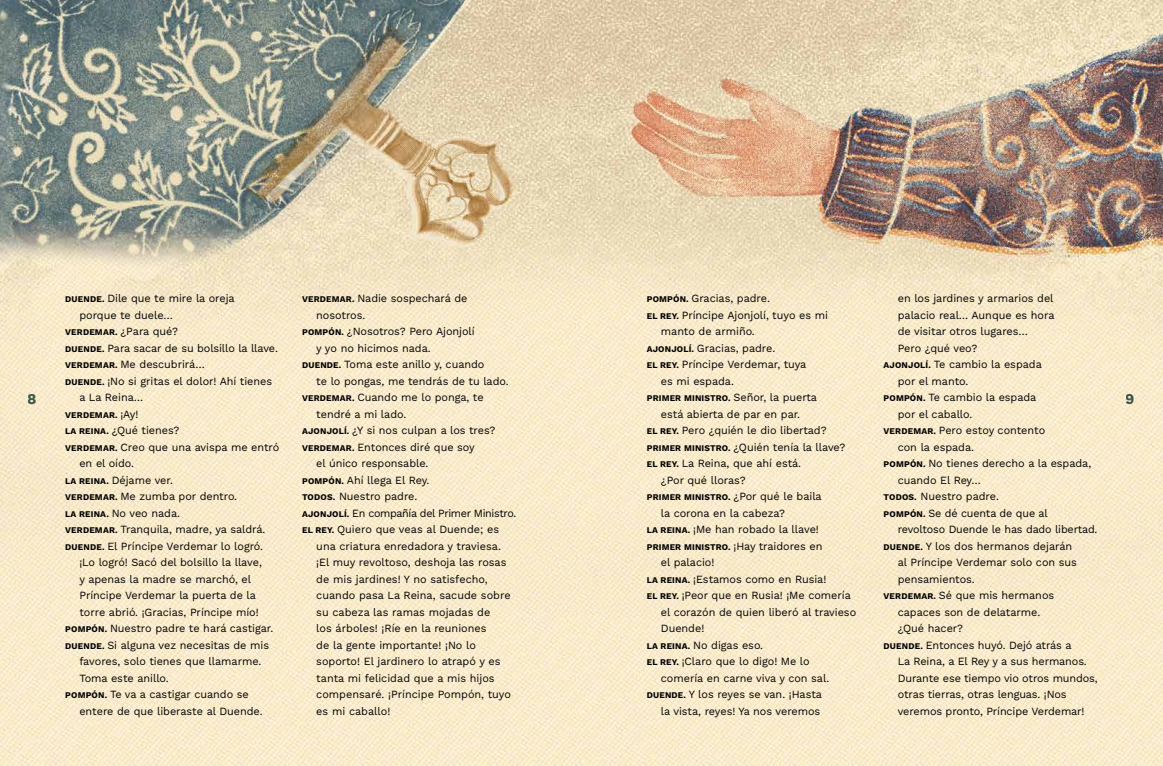
<style>
.page{position:relative;width:1163px;height:766px;background:#fff}
.page>*{position:absolute;margin:0;border:0;box-sizing:border-box;transform-origin:0 0}
.t1{font:700 15px "Work Sans";color:#3f605e}
.t2{font:11px/16.5px "Work Sans";letter-spacing:-.005em;color:#000}
.t3{font:11px "Work Sans";letter-spacing:-.03em;color:#000}
.t4{font:700 8.7px "Work Sans";letter-spacing:.02em;color:#000}
.s1{font-weight:700;font-size:8.7px}
.s2{font-weight:400;font-size:11px}
</style>
<div class="page">
<img style="left:0;top:0;width:1162px;height:765px">
<p class="t2" style="left:302px;top:289px;width:167px"><span class="s1">VERDEMAR.</span> Nadie sospechará de</p>
<p class="t2" style="left:316px;top:306px;width:51px">nosotros.</p>
<p class="t2" style="left:302px;top:322px;width:174px"><span class="s1">POMPÓN.</span> ¿Nosotros? Pero Ajonjolí</p>
<p class="t2" style="left:316px;top:339px;width:116px">y yo no hicimos nada.</p>
<p class="t2" style="left:302px;top:355px;width:184px"><span class="s1">DUENDE.</span> Toma este anillo y, cuando</p>
<p class="t2" style="left:316px;top:372px;width:194px">te lo pongas, me tendrás de tu lado.</p>
<p class="t2" style="left:302px;top:388px;width:183px"><span class="s1">VERDEMAR.</span> Cuando me lo ponga, te</p>
<p class="t2" style="left:316px;top:405px;width:91px">tendré a mi lado.</p>
<p class="t2" style="left:302px;top:421px;width:195px"><span class="s1">AJONJOLÍ.</span> ¿Y si nos culpan a los tres?</p>
<p class="t2" style="left:302px;top:438px;width:174px"><span class="s1">VERDEMAR.</span> Entonces diré que soy</p>
<p class="t2" style="left:316px;top:454px;width:114px">el único responsable.</p>
<p class="t2" style="left:302px;top:471px;width:129px"><span class="s1">POMPÓN.</span> Ahí llega El Rey.</p>
<p class="t2" style="left:302px;top:487px;width:117px"><span class="s1">TODOS.</span> Nuestro padre.</p>
<p class="t3" style="left:302px;top:504px;width:216px"><span class="s1">AJONJOLÍ.</span> En compañía del Primer Ministro.</p>
<p class="t2" style="left:302px;top:520px;width:198px"><span class="s1">EL REY.</span> Quiero que veas al Duende; es</p>
<p class="t2" style="left:316px;top:537px;width:186px">una criatura enredadora y traviesa.</p>
<p class="t2" style="left:316px;top:553px;width:192px">¡El muy revoltoso, deshoja las rosas</p>
<p class="t2" style="left:316px;top:570px;width:173px">de mis jardines! Y no satisfecho,</p>
<p class="t2" style="left:316px;top:586px;width:196px">cuando pasa La Reina, sacude sobre</p>
<p class="t2" style="left:316px;top:603px;width:175px">su cabeza las ramas mojadas de</p>
<p class="t2" style="left:316px;top:619px;width:172px">los árboles! ¡Ríe en la reuniones</p>
<p class="t2" style="left:316px;top:636px;width:161px">de la gente importante! ¡No lo</p>
<p class="t2" style="left:316px;top:652px;width:186px">soporto! El jardinero lo atrapó y es</p>
<p class="t2" style="left:316px;top:669px;width:180px">tanta mi felicidad que a mis hijos</p>
<p class="t2" style="left:316px;top:685px;width:196px">compensaré. ¡Príncipe Pompón, tuyo</p>
<p class="t2" style="left:316px;top:702px;width:76px">es mi caballo!</p>
<p class="t2" style="left:79px;top:289px;width:157px;text-indent:-14px"><span class="s1">DUENDE.</span> Dile que te mire la oreja porque te duele…</p>
<p class="t4" style="left:65px;top:325px;width:114px">VERDEMAR. <span class="s2">¿Para qué?</span></p>
<p class="t2" style="left:65px;top:339px;width:214px"><span class="s1">DUENDE.</span> Para sacar de su bolsillo la llave.</p>
<p class="t2" style="left:65px;top:355px;width:141px"><span class="s1">VERDEMAR.</span> Me descubrirá…</p>
<p class="t2" style="left:65px;top:372px;width:208px"><span class="s1">DUENDE.</span> ¡No si gritas el dolor! Ahí tienes</p>
<p class="t2" style="left:79px;top:388px;width:65px">a La Reina…</p>
<p class="t4" style="left:65px;top:408px;width:75px">VERDEMAR. <span class="s2">¡Ay!</span></p>
<p class="t2" style="left:65px;top:421px;width:116px"><span class="s1">LA REINA.</span> ¿Qué tienes?</p>
<p class="t2" style="left:65px;top:438px;width:216px"><span class="s1">VERDEMAR.</span> Creo que una avispa me entró</p>
<p class="t2" style="left:79px;top:454px;width:56px">en el oído.</p>
<p class="t2" style="left:65px;top:471px;width:109px"><span class="s1">LA REINA.</span> Déjame ver.</p>
<p class="t2" style="left:65px;top:487px;width:173px"><span class="s1">VERDEMAR.</span> Me zumba por dentro.</p>
<p class="t2" style="left:65px;top:504px;width:116px"><span class="s1">LA REINA.</span> No veo nada.</p>
<p class="t2" style="left:65px;top:520px;width:202px"><span class="s1">VERDEMAR.</span> Tranquila, madre, ya saldrá.</p>
<p class="t2" style="left:65px;top:537px;width:199px"><span class="s1">DUENDE.</span> El Príncipe Verdemar lo logró.</p>
<p class="t2" style="left:79px;top:553px;width:184px">¡Lo logró! Sacó del bolsillo la llave,</p>
<p class="t2" style="left:79px;top:570px;width:173px">y apenas la madre se marchó, el</p>
<p class="t2" style="left:79px;top:586px;width:178px">Príncipe Verdemar la puerta de la</p>
<p class="t2" style="left:79px;top:603px;width:181px">torre abrió. ¡Gracias, Príncipe mío!</p>
<p class="t2" style="left:65px;top:619px;width:209px"><span class="s1">POMPÓN.</span> Nuestro padre te hará castigar.</p>
<p class="t2" style="left:65px;top:636px;width:205px"><span class="s1">DUENDE.</span> Si alguna vez necesitas de mis</p>
<p class="t2" style="left:79px;top:652px;width:184px">favores, solo tienes que llamarme.</p>
<p class="t2" style="left:79px;top:669px;width:91px">Toma este anillo.</p>
<p class="t2" style="left:65px;top:685px;width:185px"><span class="s1">POMPÓN.</span> Te va a castigar cuando se</p>
<p class="t2" style="left:79px;top:702px;width:185px">entere de que liberaste al Duende.</p>
<p class="t2" style="left:646px;top:289px;width:125px"><span class="s1">POMPÓN.</span> Gracias, padre.</p>
<p class="t2" style="left:646px;top:306px;width:183px"><span class="s1">EL REY.</span> Príncipe Ajonjolí, tuyo es mi</p>
<p class="t2" style="left:660px;top:322px;width:95px">manto de armiño.</p>
<p class="t2" style="left:646px;top:339px;width:130px"><span class="s1">AJONJOLÍ.</span> Gracias, padre.</p>
<p class="t2" style="left:646px;top:355px;width:161px"><span class="s1">EL REY.</span> Príncipe Verdemar, tuya</p>
<p class="t2" style="left:660px;top:372px;width:74px">es mi espada.</p>
<p class="t4" style="left:646px;top:391px;width:172px">PRIMER MINISTRO. <span class="s2">Señor, la puerta</span></p>
<p class="t2" style="left:660px;top:405px;width:141px">está abierta de par en par.</p>
<p class="t2" style="left:646px;top:421px;width:181px"><span class="s1">EL REY.</span> Pero ¿quién le dio libertad?</p>
<p class="t2" style="left:646px;top:438px;width:200px"><span class="s1">PRIMER MINISTRO.</span> ¿Quién tenía la llave?</p>
<p class="t2" style="left:646px;top:454px;width:156px"><span class="s1">EL REY.</span> La Reina, que ahí está.</p>
<p class="t2" style="left:660px;top:471px;width:86px">¿Por qué lloras?</p>
<p class="t4" style="left:646px;top:490px;width:176px">PRIMER MINISTRO. <span class="s2">¿Por qué le baila</span></p>
<p class="t2" style="left:646px;top:504px;width:174px;text-indent:14px">la corona en la cabeza?<br><span class="s1">LA REINA.</span> ¡Me han robado la llave!</p>
<p class="t4" style="left:646px;top:540px;width:177px">PRIMER MINISTRO. <span class="s2">¡Hay traidores en</span></p>
<p class="t2" style="left:660px;top:553px;width:55px">el palacio!</p>
<p class="t2" style="left:646px;top:570px;width:181px"><span class="s1">LA REINA.</span> ¡Estamos como en Rusia!</p>
<p class="t2" style="left:646px;top:586px;width:205px"><span class="s1">EL REY.</span> ¡Peor que en Rusia! ¡Me comería</p>
<p class="t2" style="left:660px;top:603px;width:197px">el corazón de quien liberó al travieso</p>
<p class="t2" style="left:660px;top:619px;width:45px">Duende!</p>
<p class="t2" style="left:646px;top:636px;width:118px"><span class="s1">LA REINA.</span> No digas eso.</p>
<p class="t2" style="left:646px;top:652px;width:164px"><span class="s1">EL REY.</span> ¡Claro que lo digo! Me lo</p>
<p class="t2" style="left:660px;top:669px;width:170px">comería en carne viva y con sal.</p>
<p class="t2" style="left:646px;top:685px;width:177px"><span class="s1">DUENDE.</span> Y los reyes se van. ¡Hasta</p>
<p class="t2" style="left:660px;top:702px;width:161px">la vista, reyes! Ya nos veremos</p>
<p class="t2" style="left:897px;top:289px;width:157px">en los jardines y armarios del</p>
<p class="t2" style="left:897px;top:306px;width:158px">palacio real… Aunque es hora</p>
<p class="t2" style="left:897px;top:322px;width:132px">de visitar otros lugares…</p>
<p class="t2" style="left:897px;top:339px;width:81px">Pero ¿qué veo?</p>
<p class="t2" style="left:883px;top:355px;width:160px"><span class="s1">AJONJOLÍ.</span> Te cambio la espada</p>
<p class="t2" style="left:897px;top:372px;width:72px">por el manto.</p>
<p class="t2" style="left:883px;top:388px;width:154px"><span class="s1">POMPÓN.</span> Te cambio la espada</p>
<p class="t2" style="left:897px;top:405px;width:76px">por el caballo.</p>
<p class="t2" style="left:883px;top:421px;width:163px"><span class="s1">VERDEMAR.</span> Pero estoy contento</p>
<p class="t2" style="left:897px;top:438px;width:78px">con la espada.</p>
<p class="t2" style="left:883px;top:454px;width:209px"><span class="s1">POMPÓN.</span> No tienes derecho a la espada,</p>
<p class="t2" style="left:897px;top:471px;width:85px">cuando El Rey…</p>
<p class="t2" style="left:883px;top:487px;width:117px"><span class="s1">TODOS.</span> Nuestro padre.</p>
<p class="t2" style="left:883px;top:504px;width:166px"><span class="s1">POMPÓN.</span> Se dé cuenta de que al</p>
<p class="t2" style="left:897px;top:520px;width:201px">revoltoso Duende le has dado libertad.</p>
<p class="t2" style="left:883px;top:537px;width:190px"><span class="s1">DUENDE.</span> Y los dos hermanos dejarán</p>
<p class="t2" style="left:897px;top:553px;width:181px">al Príncipe Verdemar solo con sus</p>
<p class="t2" style="left:897px;top:570px;width:79px">pensamientos.</p>
<p class="t2" style="left:883px;top:586px;width:172px"><span class="s1">VERDEMAR.</span> Sé que mis hermanos</p>
<p class="t2" style="left:897px;top:603px;width:144px">capaces son de delatarme.</p>
<p class="t2" style="left:897px;top:619px;width:67px">¿Qué hacer?</p>
<p class="t2" style="left:883px;top:636px;width:189px"><span class="s1">DUENDE.</span> Entonces huyó. Dejó atrás a</p>
<p class="t2" style="left:897px;top:652px;width:190px">La Reina, a El Rey y a sus hermanos.</p>
<p class="t2" style="left:897px;top:669px;width:201px">Durante ese tiempo vio otros mundos,</p>
<p class="t2" style="left:897px;top:685px;width:170px">otras tierras, otras lenguas. ¡Nos</p>
<p class="t2" style="left:897px;top:702px;width:188px">veremos pronto, Príncipe Verdemar!</p>
<h1 class="t1" style="left:28px;top:387px;width:11px">8</h1>
<h1 class="t1" style="left:1125px;top:387px;width:11px">9</h1>
</div>
